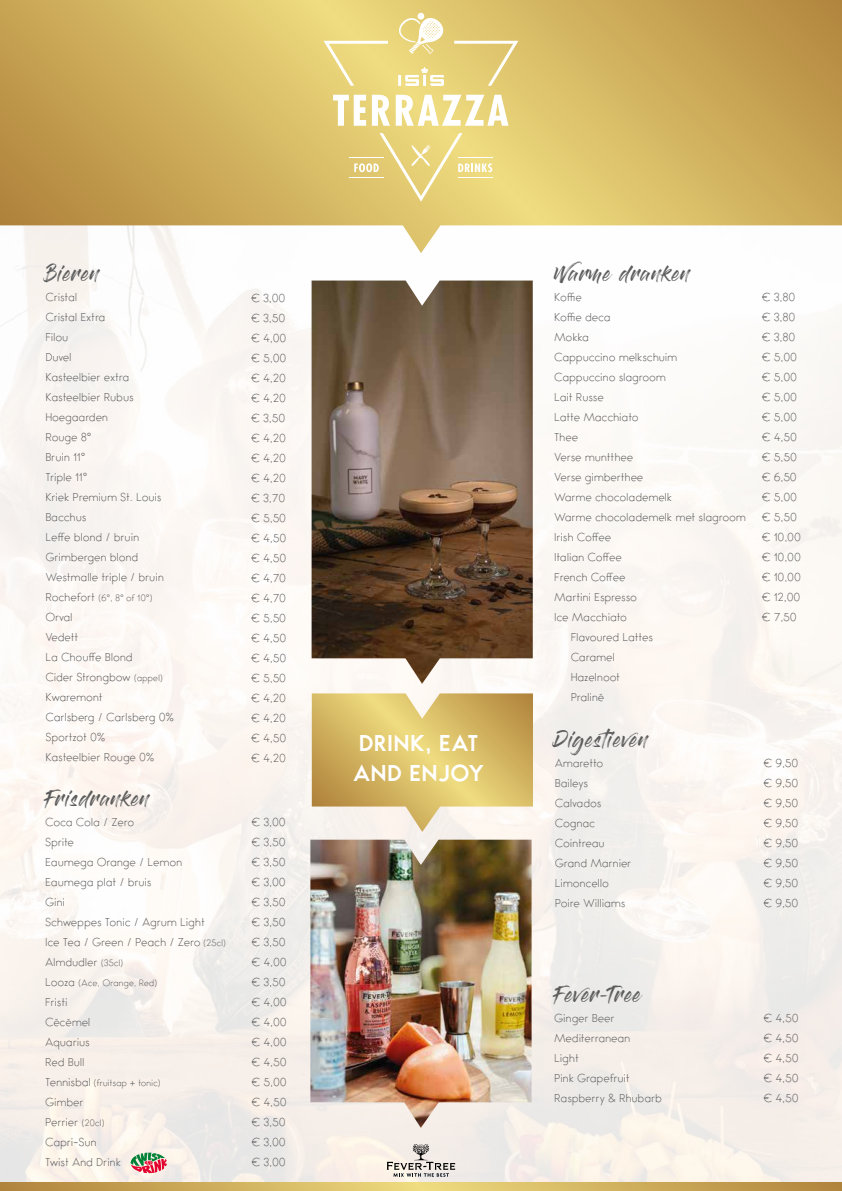
<style>
.page{position:relative;width:842px;height:1191px;background:#fff}
.page>*{position:absolute;margin:0;border:0;box-sizing:border-box;transform-origin:0 0}
.t1{font:700 20px/30px "Bambino";letter-spacing:.05em;color:#fff}
.t2{font:16px "Gloss And Bloom";letter-spacing:.05em;color:#5c5c5c}
.t3{font:300 10px/20px "Bambino";letter-spacing:.05em;color:#5c5c5c}
.t4{font:300 8px "Bambino";letter-spacing:.05em;color:#5c5c5c}
.s1{font-size:10px}
.s2{font-size:8px}
</style>
<div class="page">
<img style="left:0;top:253px;width:842px;height:929px">
<svg style="left:0;top:1182px;width:842px;height:9px;background:#ceae5c"></svg>
<svg style="left:0;top:0;width:842px;height:253px;background:#d7bb72"></svg>
<svg style="left:312px;top:693px;width:221px;height:139px;background:#ddc47e"></svg>
<svg style="left:398px;top:67px;width:46px;height:19px"></svg>
<svg style="left:324px;top:41px;width:64px;height:45px;background:#eddb8a"></svg>
<svg style="left:454px;top:41px;width:64px;height:45px;background:#e5cf81"></svg>
<svg style="left:354px;top:133px;width:138px;height:69px;background:#e9d483"></svg>
<hr style="left:349px;top:157px;width:34px;height:1px;background:#fff">
<hr style="left:349px;top:177px;width:34px;height:1px;background:#fff">
<div style="left:417px;top:13px;width:7px;height:7px;background:#fff;border-radius:50%"></div>
<svg style="left:399px;top:18px;width:45px;height:36px"></svg>
<svg style="left:333px;top:95px;width:33px;height:31px"></svg>
<svg style="left:372px;top:95px;width:18px;height:31px"></svg>
<svg style="left:396px;top:95px;width:112px;height:31px"></svg>
<img style="left:310px;top:839px;width:222px;height:288px">
<svg style="left:131px;top:1152px;width:36px;height:21px"></svg>
<svg style="left:387px;top:1143px;width:68px;height:33px;background:#cfcac5"></svg>
<img style="left:312px;top:280px;width:221px;height:404px">
<h2 class="t2" style="left:46px;top:266px;width:54px">Bieren</h2>
<p class="t3" style="left:46px;top:287px;width:119px">Cristal<br>Cristal Extra<br>Filou<br>Duvel<br>Kasteelbier extra<br>Kasteelbier Rubus<br>Hoegaarden<br>Rouge 8°<br>Bruin 11°<br>Triple 11°<br>Kriek Premium St. Louis<br>Bacchus<br>Leffe blond / bruin<br>Grimbergen blond<br>Westmalle triple / bruin</p>
<p class="t4" style="left:46px;top:593px;width:108px"><span class="s1">Rochefort</span> (6°, 8° of 10°)</p>
<p class="t3" style="left:46px;top:607px;width:130px">Orval<br>Vedett<br>La Chouffe Blond<br>Cider Strongbow <span class="s2">(appel)<br></span>Kwaremont<br>Carlsberg / Carlsberg 0%<br>Sportzot 0%<br>Kasteelbier Rouge 0%</p>
<h2 class="t2" style="left:45px;top:791px;width:105px">Frisdranken</h2>
<p class="t3" style="left:45px;top:813px;width:182px">Coca Cola / Zero<br>Sprite<br>Eaumega Orange / Lemon<br>Eaumega plat / bruis<br>Gini<br>Schweppes Tonic / Agrum Light<br>Ice Tea / Green / Peach / Zero <span class="s2">(25cl)<br></span>Almdudler <span class="s2">(35cl)</span></p>
<p class="t4" style="left:45px;top:979px;width:113px"><span class="s1">Looza</span> (Ace, Orange, Red)</p>
<p class="t3" style="left:45px;top:993px;width:46px">Fristi<br>Cécémel<br>Aquarius<br>Red Bull</p>
<p class="t4" style="left:45px;top:1079px;width:117px"><span class="s1">Tennisbal</span> (fruitsap + tonic)</p>
<p class="t3" style="left:45px;top:1093px;width:77px">Gimber<br>Perrier <span class="s2">(20cl)<br></span>Capri-Sun<br>Twist And Drink</p>
<p class="t3" style="left:252px;top:288px;width:36px;text-align:justify">€ 3,00 € 3,50 € 4,00 € 5,00 € 4,20 € 4,20 € 3,50 € 4,20 € 4,20 € 4,20 € 3,70 € 5,50 € 4,50 € 4,50 € 4,70 € 4,70 € 5,50 € 4,50 € 4,50 € 5,50 € 4,20 € 4,20 € 4,50 € 4,20</p>
<p class="t3" style="left:252px;top:813px;width:36px;text-align:justify">€ 3,00 € 3,50 € 3,50 € 3,00 € 3,50 € 3,50 € 3,50 € 4,00 € 3,50 € 4,00 € 4,00 € 4,00 € 4,50 € 5,00 € 4,50 € 3,50 € 3,00 € 3,00</p>
<h2 class="t2" style="left:554px;top:266px;width:136px">Warme dranken</h2>
<p class="t3" style="left:554px;top:287px;width:29px">Koffie</p>
<p class="t3" style="left:554px;top:307px;width:57px">Koffie deca</p>
<p class="t3" style="left:554px;top:327px;width:36px">Mokka</p>
<p class="t3" style="left:554px;top:347px;width:124px">Cappuccino melkschuim</p>
<p class="t3" style="left:554px;top:367px;width:113px">Cappuccino slagroom</p>
<p class="t3" style="left:554px;top:387px;width:51px">Lait Russe</p>
<p class="t3" style="left:554px;top:407px;width:85px">Latte Macchiato</p>
<p class="t3" style="left:554px;top:427px;width:25px">Thee</p>
<p class="t3" style="left:554px;top:447px;width:80px">Verse muntthee</p>
<p class="t3" style="left:554px;top:467px;width:90px">Verse gimberthee</p>
<p class="t3" style="left:554px;top:487px;width:119px">Warme chocolademelk</p>
<p class="t3" style="left:554px;top:507px;width:193px">Warme chocolademelk met slagroom</p>
<p class="t3" style="left:554px;top:527px;width:58px">Irish Coffee</p>
<p class="t3" style="left:554px;top:547px;width:69px">Italian Coffee</p>
<p class="t3" style="left:554px;top:567px;width:72px">French Coffee</p>
<p class="t3" style="left:554px;top:587px;width:84px">Martini Espresso</p>
<p class="t3" style="left:554px;top:607px;width:74px">Ice Macchiato</p>
<p class="t3" style="left:571px;top:627px;width:83px">Flavoured Lattes</p>
<p class="t3" style="left:571px;top:647px;width:45px">Caramel</p>
<p class="t3" style="left:571px;top:667px;width:50px">Hazelnoot</p>
<p class="t3" style="left:571px;top:687px;width:35px">Praliné</p>
<p class="t3" style="left:762px;top:287px;width:40px">€ 3,80 € 3,80 € 3,80 € 5,00 € 5,00 € 5,00 € 5,00 € 4,50 € 5,50 € 6,50 € 5,00 € 5,50 € 10,00 € 10,00 € 10,00 € 12,00 € 7,50</p>
<h1 class="t1" style="left:353px;top:729px;width:132px">DRINK, EAT<br>AND ENJOY</h1>
<h2 class="t2" style="left:555px;top:732px;width:94px">Digestieven</h2>
<p class="t3" style="left:555px;top:753px;width:78px">Amaretto<br>Baileys<br>Calvados<br>Cognac<br>Cointreau<br>Grand Marnier<br>Limoncello<br>Poire Williams</p>
<p class="t3" style="left:764px;top:753px;width:36px;text-align:justify">€ 9,50 € 9,50 € 9,50 € 9,50 € 9,50 € 9,50 € 9,50 € 9,50</p>
<h2 class="t2" style="left:554px;top:987px;width:88px">Fever-Tree</h2>
<p class="t3" style="left:554px;top:1008px;width:109px">Ginger Beer<br>Mediterranean<br>Light<br>Pink Grapefruit<br>Raspberry &amp; Rhubarb</p>
<p class="t3" style="left:764px;top:1008px;width:36px;text-align:justify">€ 4,50 € 4,50 € 4,50 € 4,50 € 4,50</p>
</div>
